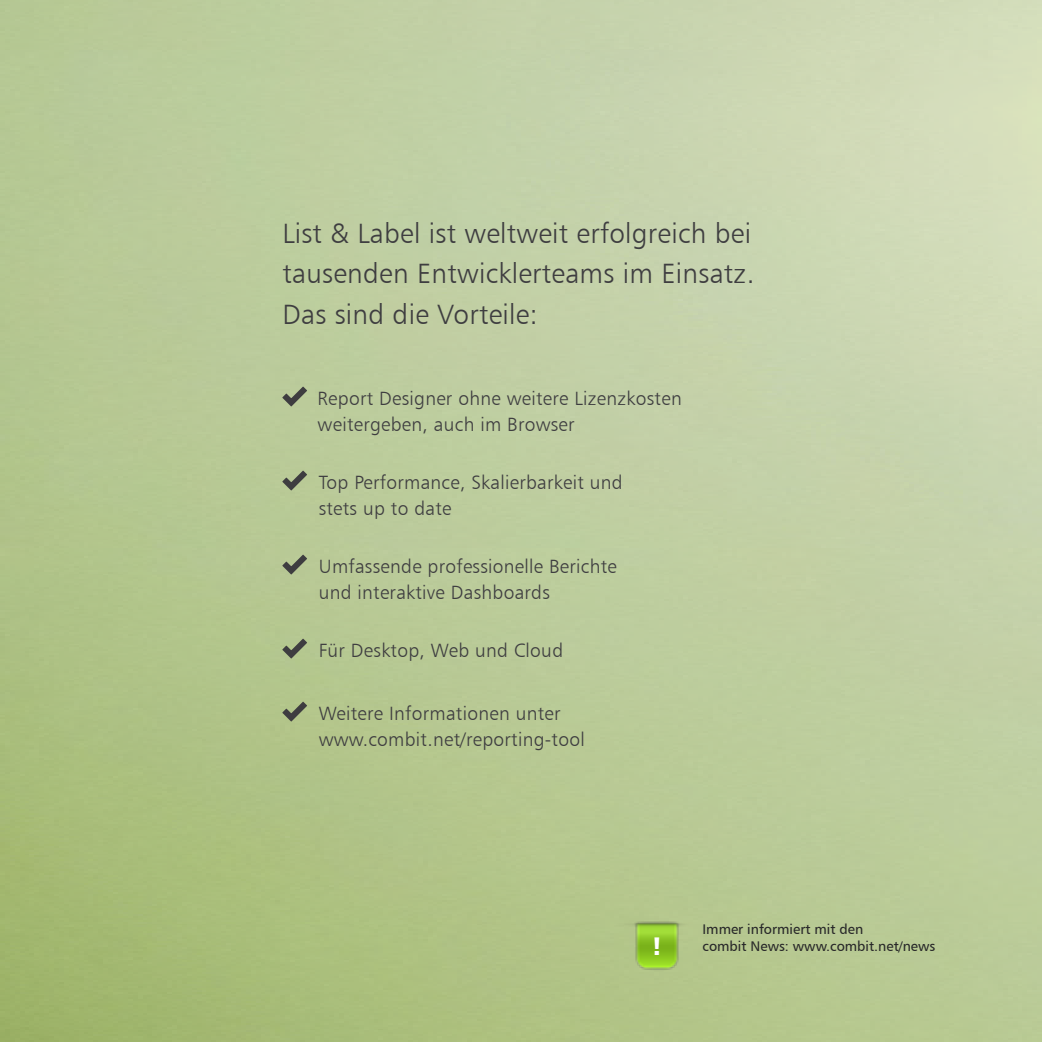
<style>
.page{position:relative;width:1042px;height:1042px;background:#fff}
.page>*{position:absolute;margin:0;border:0;box-sizing:border-box;transform-origin:0 0}
.t1{font:28px/40.2px "Humanist 777 BT Light B";letter-spacing:.01em;color:#3e3d40}
.t2{font:25.55px "Humanist 777 BT Black B";color:#fff}
.t3{font:19.25px/26.2px "Humanist 777 BT Light B";letter-spacing:.015em;color:#3e3d40}
.t4{font:14px "Humanist 777 BT Roman B";color:#282829}
</style>
<div class="page">
<img style="left:0;top:0;width:1042px;height:1042px">
<img style="left:601px;top:912px;width:111px;height:65px">
<svg style="left:282px;top:387px;width:25px;height:19px"></svg>
<svg style="left:282px;top:471px;width:25px;height:19px"></svg>
<svg style="left:282px;top:555px;width:25px;height:19px"></svg>
<svg style="left:282px;top:639px;width:25px;height:19px"></svg>
<svg style="left:282px;top:702px;width:25px;height:19px"></svg>
<h1 class="t1" style="left:282px;top:213px;width:473px">List &amp; Label ist weltweit erfolgreich bei tausenden Entwicklerteams im Einsatz.<br>Das sind die Vorteile:</h1>
<p class="t3" style="left:318px;top:384px;width:366px">Report Designer ohne weitere Lizenzkosten weitergeben, auch im Browser</p>
<p class="t3" style="left:319px;top:468px;width:306px">Top Performance, Skalierbarkeit und stets up to date</p>
<p class="t3" style="left:319px;top:552px;width:300px">Umfassende professionelle Berichte und interaktive Dashboards</p>
<p class="t3" style="left:319px;top:636px;width:246px">Für Desktop, Web und Cloud</p>
<p class="t3" style="left:319px;top:699px;width:268px">Weitere Informationen unter www.combit.net/reporting-tool</p>
<p class="t4" style="left:702px;top:920px;width:162px">Immer informiert mit den</p>
<h2 class="t2" style="left:651px;top:929px;width:12px">!</h2>
<p class="t4" style="left:702px;top:938px;width:234px">combit News: www.combit.net/news</p>
</div>
